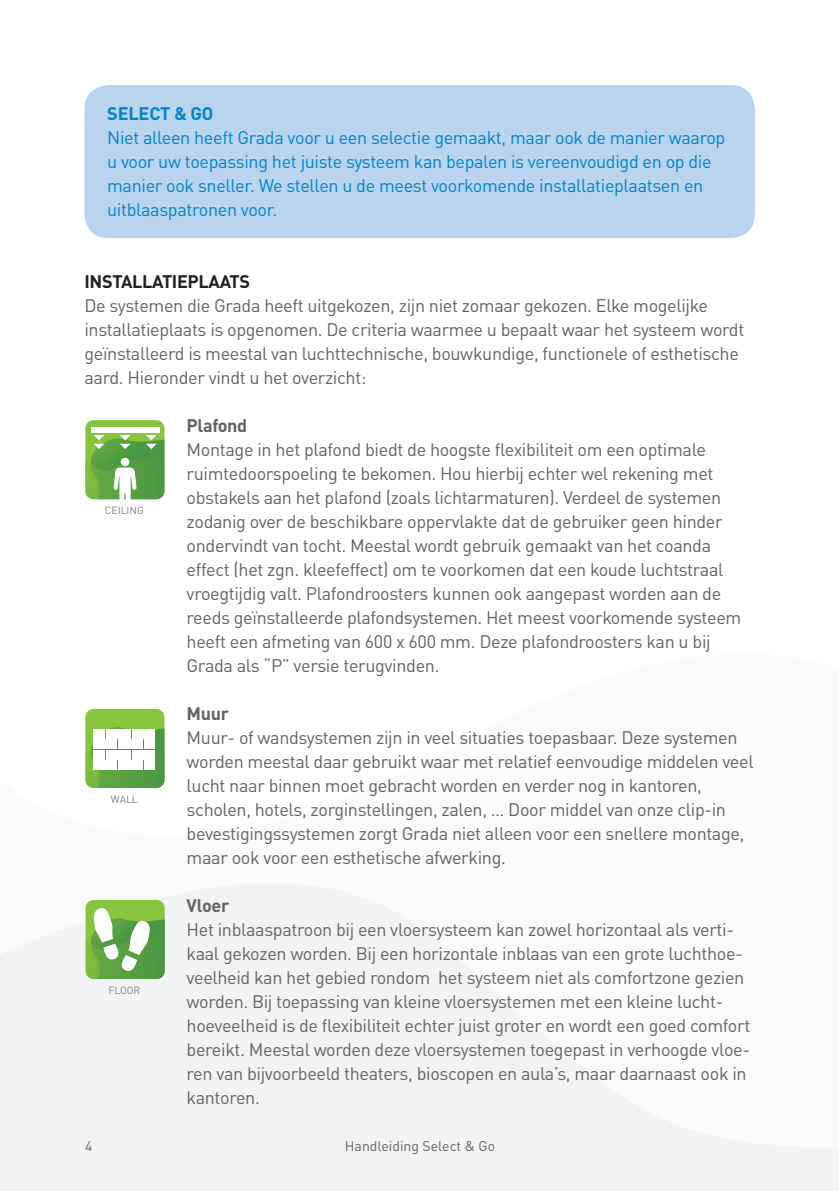
<style>
.page{position:relative;width:840px;height:1191px;background:#fff}
.page>*{position:absolute;margin:0;border:0;box-sizing:border-box;transform-origin:0 0}
.t1{font:18px/24px "DIN Pro";letter-spacing:-.02em;color:#636366}
.t2{font:18px/24px "DIN Pro";letter-spacing:-.02em;color:#0084ca}
.t3{font:700 18px "DIN Pro";letter-spacing:-.02em;color:#231f20}
.t4{font:700 18px "DIN Pro";letter-spacing:-.02em;color:#636366}
.t5{font:700 18px "DIN Pro";letter-spacing:-.01em;color:#0084ca}
.t6{font:14px "DIN Pro";color:#636366}
.t7{font:10.4px "DIN Pro";color:#808285}
</style>
<div class="page">
<div style="left:0;top:883px;width:838px;height:308px;background:#f2f3f4"></div>
<div style="left:84px;top:85px;width:670px;height:153px;background:#b9d4ee;border-radius:24px"></div>
<svg style="left:85px;top:420px;width:79px;height:79px;background:#7bb75e"></svg>
<div style="left:91px;top:427px;width:68px;height:5px;background:#fff"></div>
<svg style="left:85px;top:709px;width:79px;height:79px;background:#79b84f"></svg>
<div style="left:93px;top:761px;width:24px;height:9px;background:#fff"></div>
<div style="left:118px;top:761px;width:25px;height:9px;background:#fff"></div>
<div style="left:144px;top:761px;width:11px;height:9px;background:#fff"></div>
<div style="left:93px;top:740px;width:24px;height:9px;background:#fff"></div>
<div style="left:118px;top:740px;width:25px;height:9px;background:#fff"></div>
<div style="left:144px;top:740px;width:11px;height:9px;background:#fff"></div>
<div style="left:106px;top:750px;width:25px;height:9px;background:#fff"></div>
<div style="left:93px;top:750px;width:12px;height:9px;background:#fff"></div>
<div style="left:132px;top:750px;width:23px;height:9px;background:#fff"></div>
<div style="left:106px;top:729px;width:25px;height:9px;background:#fff"></div>
<div style="left:93px;top:729px;width:12px;height:9px;background:#fff"></div>
<div style="left:132px;top:729px;width:23px;height:9px;background:#fff"></div>
<div style="left:80px;top:895px;width:88px;height:105px;background:#f2f3f4"></div>
<svg style="left:85px;top:900px;width:80px;height:79px"></svg>
<p class="t5" style="left:107px;top:98px;width:108px">SELECT &amp; GO</p>
<p class="t2" style="left:107px;top:124px;width:619px">Niet alleen heeft Grada voor u een selectie gemaakt, maar ook de manier waarop u voor uw toepassing het juiste systeem kan bepalen is vereenvoudigd en op die manier ook sneller. We stellen u de meest voorkomende installatieplaatsen en uitblaaspatronen voor.</p>
<p class="t3" style="left:84px;top:266px;width:167px">INSTALLATIEPLAATS</p>
<p class="t1" style="left:84px;top:292px;width:661px">De systemen die Grada heeft uitgekozen, zijn niet zomaar gekozen. Elke mogelijke installatieplaats is opgenomen. De criteria waarmee u bepaalt waar het systeem wordt geïnstalleerd is meestal van luchttechnische, bouwkundige, functionele of esthetische aard. Hieronder vindt u het overzicht:</p>
<p class="t4" style="left:186px;top:410px;width:62px">Plafond</p>
<p class="t1" style="left:186px;top:436px;width:556px">Montage in het plafond biedt de hoogste flexibiliteit om een optimale ruimtedoorspoeling te bekomen. Hou hierbij echter wel rekening met obstakels aan het plafond (zoals lichtarmaturen). Verdeel de systemen zodanig over de beschikbare oppervlakte dat de gebruiker geen hinder ondervindt van tocht. Meestal wordt gebruik gemaakt van het coanda effect (het zgn. kleefeffect) om te voorkomen dat een koude luchtstraal vroegtijdig valt. Plafondroosters kunnen ook aangepast worden aan de reeds geïnstalleerde plafondsystemen. Het meest voorkomende systeem heeft een afmeting van 600 x 600 mm. Deze plafondroosters kan u bij Grada als “P” versie terugvinden.</p>
<p class="t4" style="left:186px;top:698px;width:44px">Muur</p>
<p class="t1" style="left:186px;top:724px;width:568px">Muur- of wandsystemen zijn in veel situaties toepasbaar. Deze systemen worden meestal daar gebruikt waar met relatief eenvoudige middelen veel lucht naar binnen moet gebracht worden en verder nog in kantoren, scholen, hotels, zorginstellingen, zalen, … Door middel van onze clip-in bevestigingssystemen zorgt Grada niet alleen voor een snellere montage, maar ook voor een esthetische afwerking.</p>
<p class="t4" style="left:186px;top:890px;width:44px">Vloer</p>
<p class="t1" style="left:186px;top:916px;width:565px">Het inblaaspatroon bij een vloersysteem kan zowel horizontaal als verti&shy;kaal gekozen worden. Bij een horizontale inblaas van een grote luchthoe&shy;veelheid kan het gebied rondom het systeem niet als comfortzone gezien worden. Bij toepassing van kleine vloersystemen met een kleine lucht&shy;hoeveelheid is de flexibiliteit echter juist groter en wordt een goed comfort bereikt. Meestal worden deze vloersystemen toegepast in verhoogde vloe&shy;ren van bijvoorbeeld theaters, bioscopen en aula’s, maar daarnaast ook in kantoren.</p>
<p class="t7" style="left:105px;top:502px;width:40px">CEILING</p>
<p class="t7" style="left:111px;top:791px;width:28px">WALL</p>
<p class="t7" style="left:108px;top:982px;width:33px">FLOOR</p>
<p class="t6" style="left:85px;top:1134px;width:9px">4</p>
<p class="t6" style="left:345px;top:1134px;width:152px">Handleiding Select &amp; Go</p>
</div>
